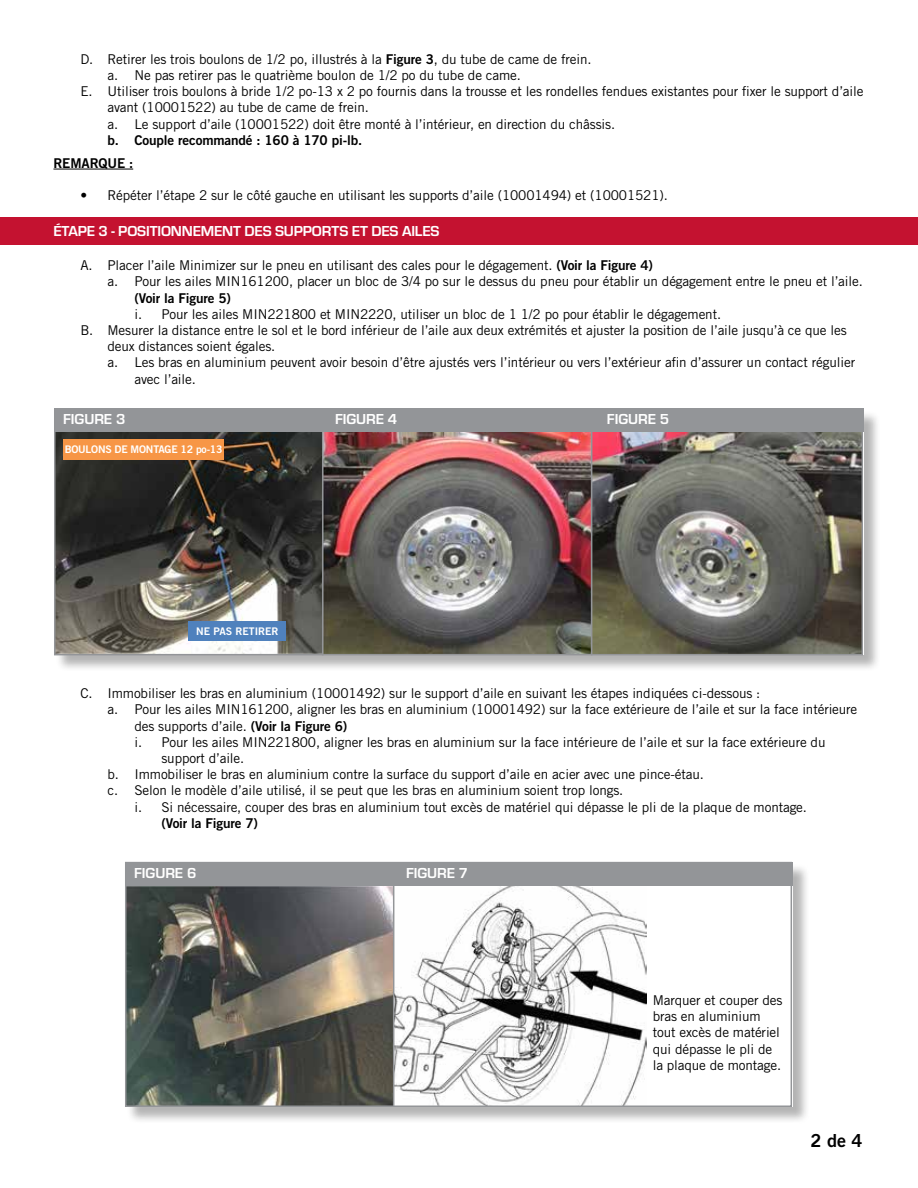
<style>
.page{position:relative;width:918px;height:1188px;background:#fff}
.page>*{position:absolute;margin:0;border:0;box-sizing:border-box;transform-origin:0 0}
.t1{font:18px "Trade Gothic LT Std Bd 2";color:#000}
.t2{font:700 15px "Eurostile";letter-spacing:-.01em;color:#fff}
.t3{font:13.5px/16.2px "Trade Gothic LT Std";letter-spacing:-.01em;color:#000}
.t4{font:13.5px/23px "Trade Gothic LT Std Bd 2";letter-spacing:-.01em;color:#000}
.t5{font:10.5px "Trade Gothic LT Std Bd 2";letter-spacing:-.02em;color:#fff}
.t6{font:10.5px "Trade Gothic LT Std Bd 2";color:#fff}
.s1{font-family:"Trade Gothic LT Std Bd 2"}
</style>
<div class="page">
<div style="left:0;top:217px;width:918px;height:28px;background:#c41230"></div>
<hr style="left:53px;top:169px;width:80px;height:1px;background:#000">
<div style="left:126px;top:863px;width:684px;height:261px;background:#000;opacity:.3"></div>
<div style="left:125px;top:862px;width:667px;height:245px;background:#fff"></div>
<img style="left:128px;top:886px;width:519px;height:218px">
<div style="left:125px;top:862px;width:667px;height:24px;background:#939598"></div>
<div style="left:125px;top:862px;width:667px;height:245px;border:2px solid #939598"></div>
<hr style="left:393px;top:862px;width:1px;height:245px;background:#939598">
<div style="left:55px;top:410px;width:826px;height:263px;background:#000;opacity:.3"></div>
<img style="left:57px;top:432px;width:803px;height:220px">
<div style="left:54px;top:408px;width:809px;height:24px;background:#939598"></div>
<div style="left:54px;top:408px;width:809px;height:247px;border:2px solid #939598"></div>
<hr style="left:322px;top:408px;width:1px;height:247px;background:#939598">
<hr style="left:591px;top:408px;width:1px;height:247px;background:#939598">
<div style="left:189px;top:621px;width:97px;height:20px;background:#4f81bd"></div>
<div style="left:63px;top:439px;width:161px;height:21px;background:#f79646"></div>
<p class="t3" style="left:80px;top:51px;width:513px">D. Retirer les trois boulons de 1/2 po, illustrés à la <span class="s1">Figure 3</span>, du tube de came de frein.</p>
<p class="t3" style="left:107px;top:67px;width:415px">a. Ne pas retirer pas le quatrième boulon de 1/2 po du tube de came.</p>
<p class="t3" style="left:80px;top:83px;width:785px">E. Utiliser trois boulons à bride 1/2 po-13 x 2 po fournis dans la trousse et les rondelles fendues existantes pour fixer le support d’aile</p>
<p class="t3" style="left:107px;top:99px;width:263px">avant (10001522) au tube de came de frein.</p>
<p class="t3" style="left:107px;top:115px;width:509px">a. Le support d’aile (10001522) doit être monté à l’intérieur, en direction du châssis.</p>
<p class="t4" style="left:53px;top:128px;width:310px;text-indent:54px">b. Couple recommandé : 160 à 170 pi-lb.<br>REMARQUE :</p>
<p class="t3" style="left:80px;top:187px;width:589px">• Répéter l’étape 2 sur le côté gauche en utilisant les supports d’aile (10001494) et (10001521).</p>
<p class="t2" style="left:53px;top:220px;width:388px">ÉTAPE 3 - POSITIONNEMENT DES SUPPORTS ET DES AILES</p>
<p class="t3" style="left:107px;top:257px;width:757px;text-indent:-27px">A. Placer l’aile Minimizer sur le pneu en utilisant des cales pour le dégagement. <span class="s1">(Voir la Figure 4)<br></span>a. Pour les ailes MIN161200, placer un bloc de 3/4 po sur le dessus du pneu pour établir un dégagement entre le pneu et l’aile.</p>
<p class="t4" style="left:134px;top:286px;width:98px">(Voir la Figure 5)</p>
<p class="t3" style="left:134px;top:306px;width:588px">i. Pour les ailes MIN221800 et MIN2220, utiliser un bloc de 1 1/2 po pour établir le dégagement.</p>
<p class="t3" style="left:80px;top:322px;width:768px">B. Mesurer la distance entre le sol et le bord inférieur de l’aile aux deux extrémités et ajuster la position de l’aile jusqu’à ce que les</p>
<p class="t3" style="left:107px;top:338px;width:169px">deux distances soient égales.</p>
<p class="t3" style="left:107px;top:354px;width:749px">a. Les bras en aluminium peuvent avoir besoin d’être ajustés vers l’intérieur ou vers l’extérieur afin d’assurer un contact régulier</p>
<p class="t3" style="left:134px;top:371px;width:63px">avec l’aile.</p>
<p class="t2" style="left:63px;top:408px;width:64px">FIGURE 3</p>
<p class="t2" style="left:335px;top:408px;width:64px">FIGURE 4</p>
<p class="t2" style="left:607px;top:408px;width:64px">FIGURE 5</p>
<p class="t5" style="left:65px;top:443px;width:159px">BOULONS DE MONTAGE 12 po-13</p>
<p class="t6" style="left:196px;top:624px;width:84px">NE PAS RETIRER</p>
<p class="t3" style="left:80px;top:685px;width:681px">C. Immobiliser les bras en aluminium (10001492) sur le support d’aile en suivant les étapes indiquées ci-dessous :</p>
<p class="t3" style="left:107px;top:701px;width:751px">a. Pour les ailes MIN161200, aligner les bras en aluminium (10001492) sur la face extérieure de l’aile et sur la face intérieure</p>
<p class="t3" style="left:134px;top:718px;width:214px">des supports d’aile. <span class="s1">(Voir la Figure 6)</span></p>
<p class="t3" style="left:134px;top:734px;width:693px">i. Pour les ailes MIN221800, aligner les bras en aluminium sur la face intérieure de l’aile et sur la face extérieure du</p>
<p class="t3" style="left:161px;top:750px;width:84px">support d’aile.</p>
<p class="t3" style="left:107px;top:766px;width:598px">b. Immobiliser le bras en aluminium contre la surface du support d’aile en acier avec une pince-étau.</p>
<p class="t3" style="left:107px;top:782px;width:517px">c. Selon le modèle d’aile utilisé, il se peut que les bras en aluminium soient trop longs.</p>
<p class="t3" style="left:134px;top:799px;width:674px">i. Si nécessaire, couper des bras en aluminium tout excès de matériel qui dépasse le pli de la plaque de montage.</p>
<p class="t4" style="left:161px;top:811px;width:98px">(Voir la Figure 7)</p>
<p class="t2" style="left:134px;top:862px;width:64px">FIGURE 6</p>
<p class="t2" style="left:406px;top:862px;width:64px">FIGURE 7</p>
<p class="t3" style="left:653px;top:992px;width:131px">Marquer et couper des bras en aluminium tout excès de matériel qui dépasse le pli de la plaque de montage.</p>
<h1 class="t1" style="left:811px;top:1129px;width:53px">2 de 4</h1>
</div>
